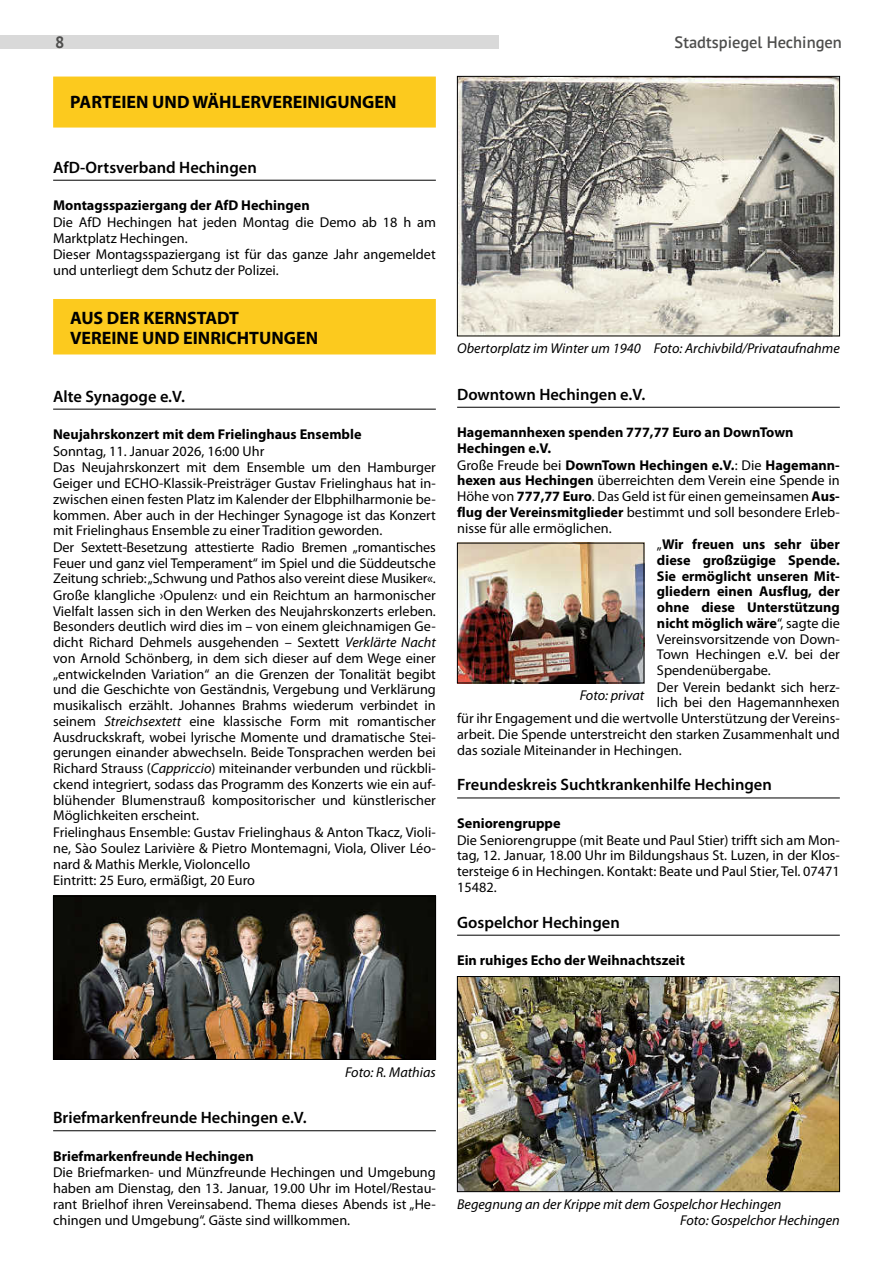
<style>
.page{position:relative;width:893px;height:1263px;background:#fff}
.page>*{position:absolute;margin:0;border:0;box-sizing:border-box;transform-origin:0 0}
.NM_Hauptrubrik_mehrzeilig{font:700 18px/19.5px "Myriad Pro";color:#000}
.NM_Hauptrubrik{font:700 18px "Myriad Pro";color:#000}
.NM_Rubrik{font:600 16.5px "Myriad Pro";color:#000}
.t1{font:600 16.5px "PT Sans Pro";color:#4e4e4d}
.t2{font:700 16.5px "PT Sans Pro";color:#4e4e4d}
.NM_Textblock{font:14.25px/15.8px "Myriad Pro";color:#000;text-align:justify}
.NM_Textblock-2{font:700 14.25px/15.8px "Myriad Pro";color:#000;text-align:justify}
.NM_Zwischenüberschrift{font:700 14.25px/15.8px "Myriad Pro";color:#000}
.NM_Bild{font:italic 14.25px/15.8px "Myriad Pro";color:#000}
.s1{font-style:italic}
.s2{font-weight:700}
.s3{font-weight:400}
</style>
<div class="page">
<div style="left:0;top:35px;width:499px;height:13px;background:#d9d9d9"></div>
<div style="left:53px;top:77px;width:383px;height:51px;background:#fcca1e"></div>
<hr style="left:53px;top:180px;width:383px;height:1px;background:#000">
<div style="left:53px;top:299px;width:383px;height:55px;background:#fcca1e"></div>
<hr style="left:53px;top:409px;width:383px;height:1px;background:#000">
<hr style="left:53px;top:1130px;width:383px;height:1px;background:#000">
<img style="left:55px;top:898px;width:379px;height:160px">
<div style="left:53px;top:896px;width:383px;height:164px;border:1px solid #000"></div>
<hr style="left:457px;top:407px;width:383px;height:1px;background:#000">
<hr style="left:457px;top:797px;width:383px;height:1px;background:#000">
<hr style="left:457px;top:935px;width:383px;height:1px;background:#000">
<img style="left:459px;top:78px;width:379px;height:256px">
<div style="left:457px;top:76px;width:383px;height:260px;border:1px solid #000"></div>
<img style="left:459px;top:978px;width:379px;height:212px">
<div style="left:457px;top:976px;width:383px;height:216px;border:1px solid #000"></div>
<img style="left:459px;top:545px;width:183px;height:136px">
<div style="left:457px;top:543px;width:187px;height:140px;border:1px solid #000"></div>
<p class="t2" style="left:55px;top:31px;width:11px">8</p>
<p class="t1" style="left:675px;top:31px;width:169px">Stadtspiegel Hechingen</p>
<p class="NM_Hauptrubrik" style="left:70px;top:90px;width:328px">PARTEIEN UND WÄHLERVEREINIGUNGEN</p>
<p class="NM_Rubrik" style="left:53px;top:157px;width:205px">AfD-Ortsverband Hechingen</p>
<p class="NM_Zwischenüberschrift" style="left:53px;top:197px;width:258px">Montagsspaziergang der AfD Hechingen</p>
<p class="NM_Textblock" style="left:53px;top:214px;width:384px">Die AfD Hechingen hat jeden Montag die Demo ab 18 h am<br>Marktplatz Hechingen.</p>
<p class="NM_Textblock" style="left:53px;top:246px;width:384px">Dieser Montagsspaziergang ist für das ganze Jahr angemeldet und unterliegt dem Schutz der Polizei.</p>
<p class="NM_Hauptrubrik_mehrzeilig" style="left:70px;top:308px;width:249px">AUS DER KERNSTADT<br>VEREINE UND EINRICHTUNGEN</p>
<p class="NM_Rubrik" style="left:53px;top:385px;width:133px">Alte Synagoge e.V.</p>
<p class="NM_Zwischenüberschrift" style="left:53px;top:426px;width:310px">Neujahrskonzert mit dem Frielinghaus Ensemble</p>
<p class="NM_Textblock" style="left:53px;top:443px;width:213px">Sonntag, 11. Januar 2026, 16:00 Uhr</p>
<p class="NM_Textblock" style="left:53px;top:459px;width:384px">Das Neujahrskonzert mit dem Ensemble um den Hamburger Geiger und ECHO-Klassik-Preisträger Gustav Frielinghaus hat in&shy;zwischen einen festen Platz im Kalender der Elbphilharmonie be&shy;kommen. Aber auch in der Hechinger Synagoge ist das Konzert mit Frielinghaus Ensemble zu einer Tradition geworden.</p>
<p class="NM_Textblock" style="left:53px;top:539px;width:384px">Der Sextett-Besetzung attestierte Radio Bremen „romantisches Feuer und ganz viel Temperament“ im Spiel und die Süddeutsche Zeitung schrieb: „Schwung und Pathos also vereint diese Musiker«.</p>
<p class="NM_Textblock" style="left:53px;top:587px;width:384px">Große klangliche ›Opulenz‹ und ein Reichtum an harmonischer Vielfalt lassen sich in den Werken des Neujahrskonzerts erleben.<br>Besonders deutlich wird dies im – von einem gleichnamigen Ge&shy;dicht Richard Dehmels ausgehenden – Sextett <span class="s1">Verklärte Nacht </span>von Arnold Schönberg, in dem sich dieser auf dem Wege einer „entwickelnden Variation“ an die Grenzen der Tonalität begibt und die Geschichte von Geständnis, Vergebung und Verklärung musikalisch erzählt. Johannes Brahms wiederum verbindet in seinem <span class="s1">Streichsextett</span> eine klassische Form mit romantischer Ausdruckskraft, wobei lyrische Momente und dramatische Stei&shy;gerungen einander abwechseln. Beide Tonsprachen werden bei Richard Strauss (<span class="s1">Cappriccio</span>) miteinander verbunden und rückbli&shy;ckend integriert, sodass das Programm des Konzerts wie ein auf&shy;blühender Blumenstrauß kompositorischer und künstlerischer Möglichkeiten erscheint.</p>
<p class="NM_Textblock" style="left:53px;top:824px;width:384px">Frielinghaus Ensemble: Gustav Frielinghaus &amp; Anton Tkacz, Violi&shy;ne, Sào Soulez Larivière &amp; Pietro Montemagni, Viola, Oliver Léo&shy;nard &amp; Mathis Merkle, Violoncello</p>
<p class="NM_Textblock" style="left:53px;top:872px;width:203px">Eintritt: 25 Euro, ermäßigt, 20 Euro</p>
<p class="NM_Bild" style="left:457px;top:340px;width:384px">Obertorplatz im Winter um 1940 Foto: Archivbild/Privataufnahme</p>
<p class="NM_Rubrik" style="left:457px;top:384px;width:190px">Downtown Hechingen e.V.</p>
<p class="NM_Zwischenüberschrift" style="left:457px;top:424px;width:338px">Hagemannhexen spenden 777,77 Euro an DownTown<br>Hechingen e.V.</p>
<p class="NM_Textblock" style="left:457px;top:457px;width:384px">Große Freude bei <span class="s2">DownTown Hechingen e.V.</span>: Die <span class="s2">Hagemann&shy;hexen aus Hechingen</span> überreichten dem Verein eine Spende in Höhe von <span class="s2">777,77 Euro</span>. Das Geld ist für einen gemeinsamen <span class="s2">Aus&shy;flug der Vereinsmitglieder</span> bestimmt und soll besondere Erleb&shy;nisse für alle ermöglichen.</p>
<p class="NM_Textblock-2" style="left:657px;top:536px;width:184px"><span class="s3">„</span>Wir freuen uns sehr über diese großzügige Spende.<br>Sie ermöglicht unseren Mit&shy;gliedern einen Ausflug, der ohne diese Unterstützung nicht möglich wäre<span class="s3">“, sagte die Vereinsvorsitzende von Down-Town Hechingen e.V. bei der Spendenübergabe.</span></p>
<p class="NM_Textblock" style="left:657px;top:679px;width:184px">Der Verein bedankt sich herz-</p>
<p class="NM_Textblock" style="left:657px;top:694px;width:184px">lich bei den Hagemannhexen</p>
<p class="NM_Textblock" style="left:457px;top:710px;width:384px">für ihr Engagement und die wertvolle Unterstützung der Vereins-</p>
<p class="NM_Textblock" style="left:457px;top:726px;width:384px">arbeit. Die Spende unterstreicht den starken Zusammenhalt und</p>
<p class="NM_Textblock" style="left:457px;top:742px;width:226px">das soziale Miteinander in Hechingen.</p>
<p class="NM_Rubrik" style="left:457px;top:774px;width:316px">Freundeskreis Suchtkrankenhilfe Hechingen</p>
<p class="NM_Zwischenüberschrift" style="left:457px;top:815px;width:105px">Seniorengruppe</p>
<p class="NM_Textblock" style="left:457px;top:832px;width:384px">Die Seniorengruppe (mit Beate und Paul Stier) trifft sich am Mon&shy;tag, 12. Januar, 18.00 Uhr im Bildungshaus St. Luzen, in der Klos&shy;tersteige 6 in Hechingen. Kontakt: Beate und Paul Stier, Tel. 07471<br>15482.</p>
<p class="NM_Rubrik" style="left:457px;top:911px;width:164px">Gospelchor Hechingen</p>
<p class="NM_Zwischenüberschrift" style="left:457px;top:952px;width:229px">Ein ruhiges Echo der Weihnachtszeit</p>
<p class="NM_Bild" style="left:580px;top:687px;width:66px">Foto: privat</p>
<p class="NM_Bild" style="left:345px;top:1064px;width:92px">Foto: R. Mathias</p>
<p class="NM_Rubrik" style="left:53px;top:1107px;width:255px">Briefmarkenfreunde Hechingen e.V.</p>
<p class="NM_Zwischenüberschrift" style="left:53px;top:1148px;width:202px">Briefmarkenfreunde Hechingen</p>
<p class="NM_Textblock" style="left:53px;top:1164px;width:384px">Die Briefmarken- und Münzfreunde Hechingen und Umgebung haben am Dienstag, den 13. Januar, 19.00 Uhr im Hotel/Restau&shy;rant Brielhof ihren Vereinsabend. Thema dieses Abends ist „He&shy;chingen und Umgebung“. Gäste sind willkommen.</p>
<p class="NM_Bild" style="left:680px;top:1196px;width:161px;text-indent:-223px">Begegnung an der Krippe mit dem Gospelchor Hechingen<br>Foto: Gospelchor Hechingen</p>
</div>
